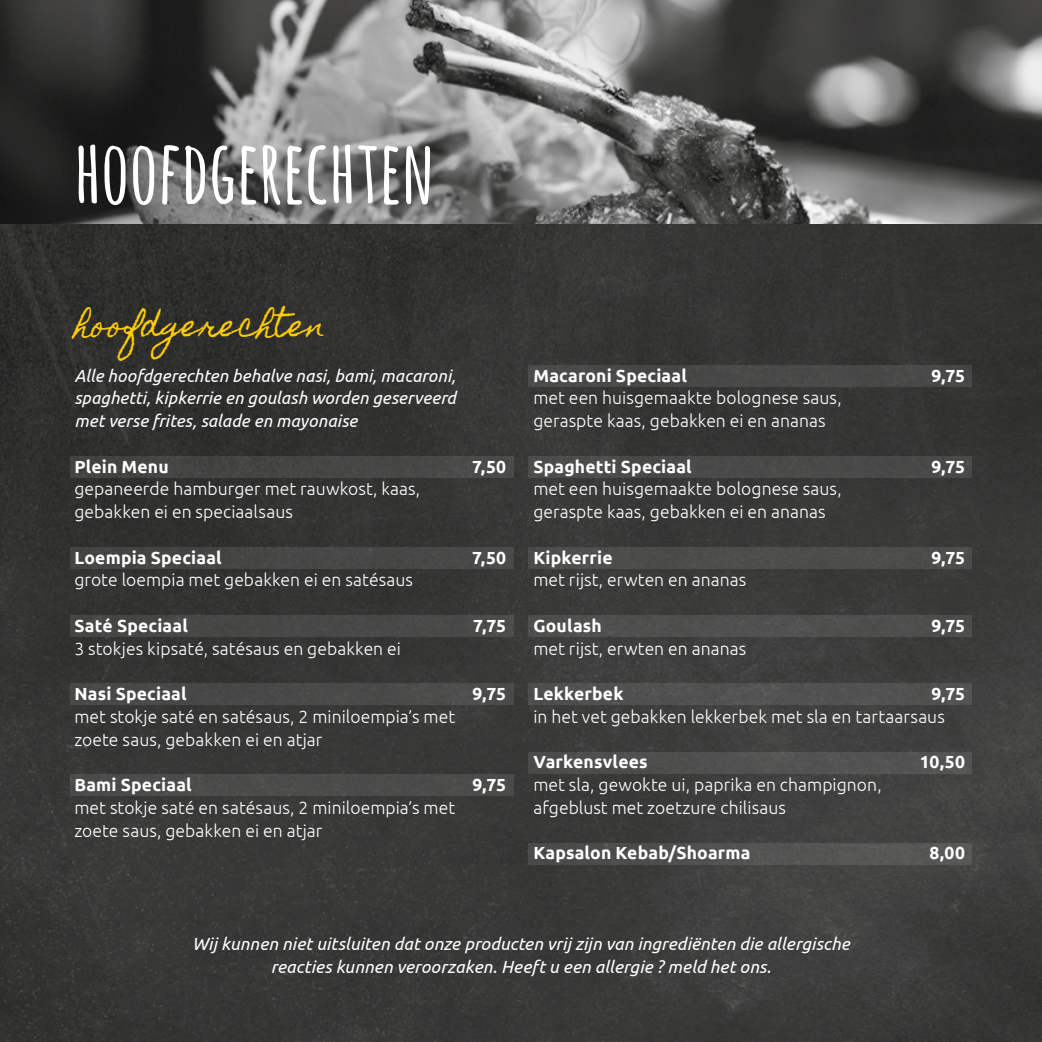
<style>
.page{position:relative;width:1042px;height:1042px;background:#fff}
.page>*{position:absolute;margin:0;border:0;box-sizing:border-box;transform-origin:0 0}
.t1{font:700 87.5px "Amatic SC";color:#fff}
.t2{font:29.75px "Homemade Apple";letter-spacing:.025em;color:#fc0}
.t3{font:300 17.5px/22.8px "Ubuntu";letter-spacing:.005em;color:#fff}
.t4{font:italic 17.5px/22.8px "Ubuntu";letter-spacing:.005em;color:#fff;text-align:justify}
.t5{font:700 17.5px "Ubuntu";letter-spacing:.01em;color:#fff}
</style>
<div class="page">
<div style="left:0;top:0;width:1042px;height:1042px;background:linear-gradient(to right,#333332,#3d3c3c)"></div>
<svg style="left:0;top:0;width:1042px;height:223px;background:#636262"></svg>
<div style="left:529px;top:365px;width:443px;height:21px;background:#494948"></div>
<div style="left:529px;top:456px;width:443px;height:21px;background:#4a4a49"></div>
<div style="left:529px;top:547px;width:443px;height:21px;background:#4d4d4c"></div>
<div style="left:529px;top:615px;width:443px;height:21px;background:#504f4e"></div>
<div style="left:529px;top:684px;width:443px;height:21px;background:#525151"></div>
<div style="left:529px;top:752px;width:443px;height:21px;background:#525150"></div>
<div style="left:529px;top:843px;width:443px;height:21px;background:#535252"></div>
<div style="left:70px;top:456px;width:443px;height:21px;background:#464645"></div>
<div style="left:70px;top:615px;width:443px;height:21px;background:#484847"></div>
<div style="left:70px;top:684px;width:443px;height:21px;background:#4a4a49"></div>
<div style="left:70px;top:547px;width:443px;height:21px;background:#474746"></div>
<div style="left:70px;top:775px;width:443px;height:21px;background:#4b4b4a"></div>
<h1 class="t1" style="left:74px;top:109px;width:361px">HOOFDGERECHTEN</h1>
<h2 class="t2" style="left:74px;top:308px;width:253px">hoofdgerechten</h2>
<p class="t4" style="left:74px;top:363px;width:383px">Alle hoofdgerechten behalve nasi, bami, macaroni, spaghetti, kipkerrie en goulash worden geserveerd met verse frites, salade en mayonaise</p>
<p class="t5" style="left:74px;top:456px;width:96px">Plein Menu</p>
<p class="t5" style="left:472px;top:456px;width:36px">7,50</p>
<p class="t3" style="left:74px;top:477px;width:347px">gepaneerde hamburger met rauwkost, kaas, gebakken ei en speciaalsaus</p>
<p class="t5" style="left:74px;top:547px;width:149px">Loempia Speciaal</p>
<p class="t5" style="left:472px;top:547px;width:36px">7,50</p>
<p class="t3" style="left:74px;top:568px;width:340px">grote loempia met gebakken ei en satésaus</p>
<p class="t5" style="left:74px;top:615px;width:115px">Saté Speciaal</p>
<p class="t5" style="left:473px;top:615px;width:34px">7,75</p>
<p class="t3" style="left:74px;top:636px;width:328px">3 stokjes kipsaté, satésaus en gebakken ei</p>
<p class="t5" style="left:74px;top:683px;width:114px">Nasi Speciaal</p>
<p class="t5" style="left:472px;top:683px;width:35px">9,75</p>
<p class="t3" style="left:74px;top:705px;width:382px">met stokje saté en satésaus, 2 miniloempia’s met zoete saus, gebakken ei en atjar</p>
<p class="t5" style="left:74px;top:774px;width:119px">Bami Speciaal</p>
<p class="t5" style="left:472px;top:774px;width:35px">9,75</p>
<p class="t3" style="left:74px;top:796px;width:382px">met stokje saté en satésaus, 2 miniloempia’s met zoete saus, gebakken ei en atjar</p>
<p class="t5" style="left:533px;top:365px;width:155px">Macaroni Speciaal</p>
<p class="t5" style="left:931px;top:365px;width:35px">9,75</p>
<p class="t3" style="left:533px;top:386px;width:310px">met een huisgemaakte bolognese saus, geraspte kaas, gebakken ei en ananas</p>
<p class="t5" style="left:533px;top:456px;width:160px">Spaghetti Speciaal</p>
<p class="t5" style="left:931px;top:456px;width:35px">9,75</p>
<p class="t3" style="left:533px;top:477px;width:310px">met een huisgemaakte bolognese saus, geraspte kaas, gebakken ei en ananas</p>
<p class="t5" style="left:533px;top:547px;width:81px">Kipkerrie</p>
<p class="t5" style="left:931px;top:547px;width:35px">9,75</p>
<p class="t3" style="left:533px;top:568px;width:214px">met rijst, erwten en ananas</p>
<p class="t5" style="left:533px;top:615px;width:70px">Goulash</p>
<p class="t5" style="left:931px;top:615px;width:35px">9,75</p>
<p class="t3" style="left:533px;top:636px;width:214px">met rijst, erwten en ananas</p>
<p class="t5" style="left:533px;top:683px;width:92px">Lekkerbek</p>
<p class="t5" style="left:931px;top:683px;width:35px">9,75</p>
<p class="t3" style="left:533px;top:705px;width:413px">in het vet gebakken lekkerbek met sla en tartaarsaus</p>
<p class="t5" style="left:533px;top:751px;width:116px">Varkensvlees</p>
<p class="t5" style="left:920px;top:751px;width:47px">10,50</p>
<p class="t3" style="left:533px;top:773px;width:350px">met sla, gewokte ui, paprika en champignon, afgeblust met zoetzure chilisaus</p>
<p class="t5" style="left:533px;top:842px;width:219px">Kapsalon Kebab/Shoarma</p>
<p class="t5" style="left:929px;top:842px;width:37px">8,00</p>
<p class="t4" style="left:192px;top:932px;width:659px;text-align:center">Wij kunnen niet uitsluiten dat onze producten vrij zijn van ingrediënten die allergische reacties kunnen veroorzaken. Heeft u een allergie ? meld het ons.</p>
</div>
